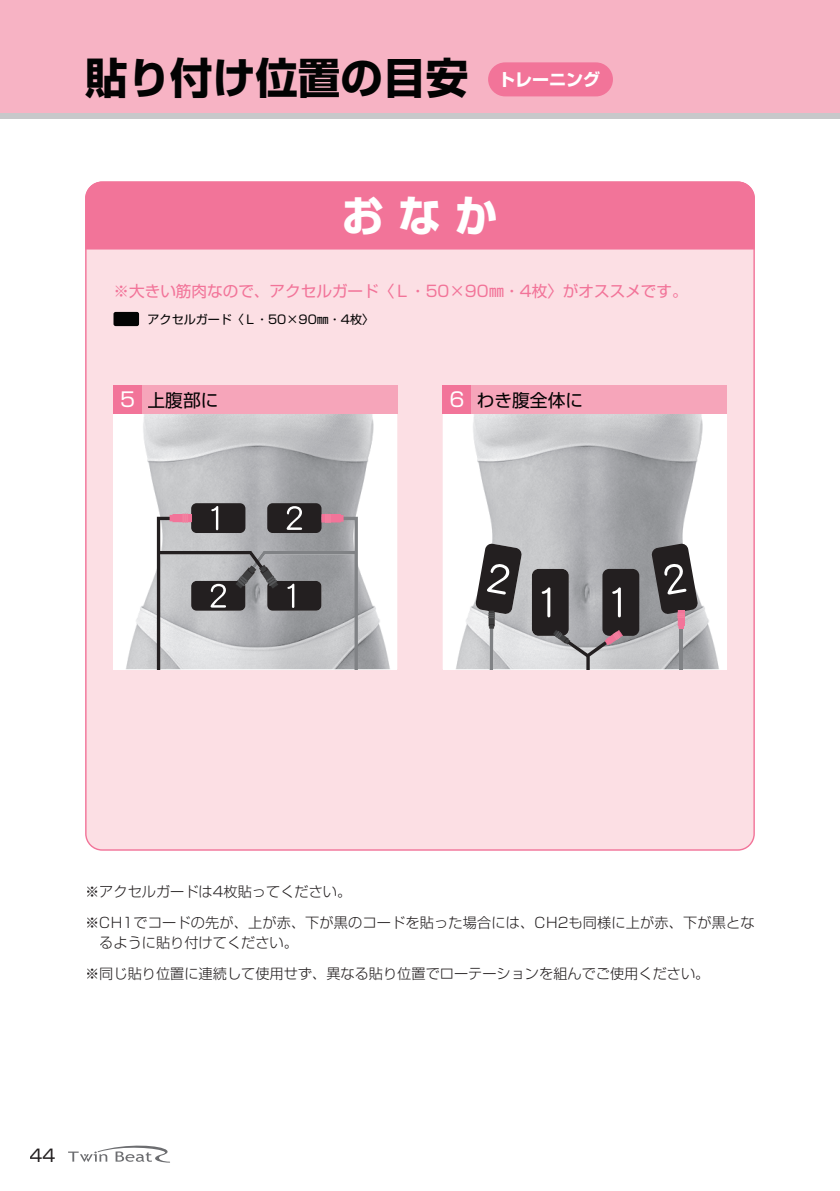
<style>
.page{position:relative;width:840px;height:1191px;background:#fff}
.page>*{position:absolute;margin:0;border:0;box-sizing:border-box;transform-origin:0 0}
.t1{font:700 42.6px "Shin Go Pro";color:#030303}
.t2{font:700 42.6px "Shin Go Pro";color:#fff}
.t3{font:17.8px "Shin Go Pro";color:#030303}
.t4{font:700 17px "Shin Go Pro";color:#fff}
.t5{font:17px "Shin Go Pro";color:#231f20}
.t6{font:15.6px "Shin Go Pro";color:#f27499}
.t7{font:300 14.2px/31.2px "Shin Go Pro";color:#231f20}
.t8{font:12px "Shin Go Pro";color:#030303}
.s1{font-size:19.8px;color:#fff}
</style>
<div class="page">
<div style="left:0;top:0;width:839px;height:113px;background:#f7b3c4"></div>
<div style="left:0;top:113px;width:839px;height:6px;background:#c7c8ca"></div>
<svg style="left:68px;top:1145px;width:102px;height:17px"></svg>
<div style="left:488px;top:62px;width:124px;height:34px;background:#f27499;border-radius:17px"></div>
<div style="left:85px;top:249px;width:669px;height:601px;background:#fcdfe4"></div>
<div style="left:85px;top:181px;width:669px;height:68px;background:#f27499"></div>
<img style="left:113px;top:414px;width:284px;height:255px">
<div style="left:191px;top:503px;width:54px;height:30px;background:#231f20;border-radius:5px"></div>
<div style="left:267px;top:503px;width:54px;height:30px;background:#231f20;border-radius:5px"></div>
<svg style="left:157px;top:506px;width:200px;height:163px;background:#979598"></svg>
<div style="left:113px;top:386px;width:29px;height:28px;background:#f27499"></div>
<div style="left:142px;top:386px;width:255px;height:28px;background:#f6a5ba"></div>
<img style="left:442px;top:414px;width:284px;height:255px">
<svg style="left:489px;top:629px;width:4px;height:40px"></svg>
<hr style="left:679px;top:605px;width:3px;height:64px;background:#808285">
<div style="left:531px;top:569px;width:37px;height:67px;background:#231f20;border-radius:7px"></div>
<svg style="left:541px;top:587px;width:9px;height:30px"></svg>
<div style="left:602px;top:569px;width:37px;height:67px;background:#231f20;border-radius:7px"></div>
<svg style="left:612px;top:587px;width:8px;height:30px"></svg>
<svg style="left:651px;top:543px;width:46px;height:85px;background:#676264"></svg>
<svg style="left:475px;top:543px;width:47px;height:86px;background:#727071"></svg>
<svg style="left:551px;top:629px;width:71px;height:40px;background:#ada9ac"></svg>
<div style="left:442px;top:386px;width:29px;height:28px;background:#f27499"></div>
<div style="left:471px;top:386px;width:255px;height:28px;background:#f6a5ba"></div>
<div style="left:148px;top:313px;width:219px;height:12px;background:#fcdfe4"></div>
<div style="left:113px;top:312px;width:26px;height:14px;background:#030303;border-radius:2px"></div>
<h1 class="t1" style="left:85px;top:44px;width:384px">貼り付け位置の目安</h1>
<p class="t4" style="left:498px;top:66px;width:104px">トレーニング</p>
<h1 class="t2" style="left:341px;top:182px;width:157px">お な か</h1>
<p class="t6" style="left:113px;top:278px;width:575px">※大きい筋肉なので、アクセルガード〈Ｌ・50×90㎜・4枚〉がオススメです。</p>
<p class="t8" style="left:147px;top:309px;width:228px">アクセルガード〈Ｌ・50×90㎜・4枚〉</p>
<p class="t3" style="left:120px;top:385px;width:100px"><span class="s1">5</span> 上腹部に</p>
<p class="t3" style="left:449px;top:385px;width:135px"><span class="s1">6</span> わき腹全体に</p>
<p class="t7" style="left:85px;top:874px;width:670px">※ アクセルガードは4枚貼ってください。<br>※ CH1でコードの先が、上が赤、下が黒のコードを貼った場合には、CH2も同様に上が赤、下が黒とな</p>
<p class="t7" style="left:85px;top:925px;width:625px;text-indent:14px">るように貼り付けてください。<br>※ 同じ貼り位置に連続して使用せず、異なる貼り位置でローテーションを組んでご使用ください。</p>
<p class="t5" style="left:30px;top:1141px;width:27px">44</p>
</div>
